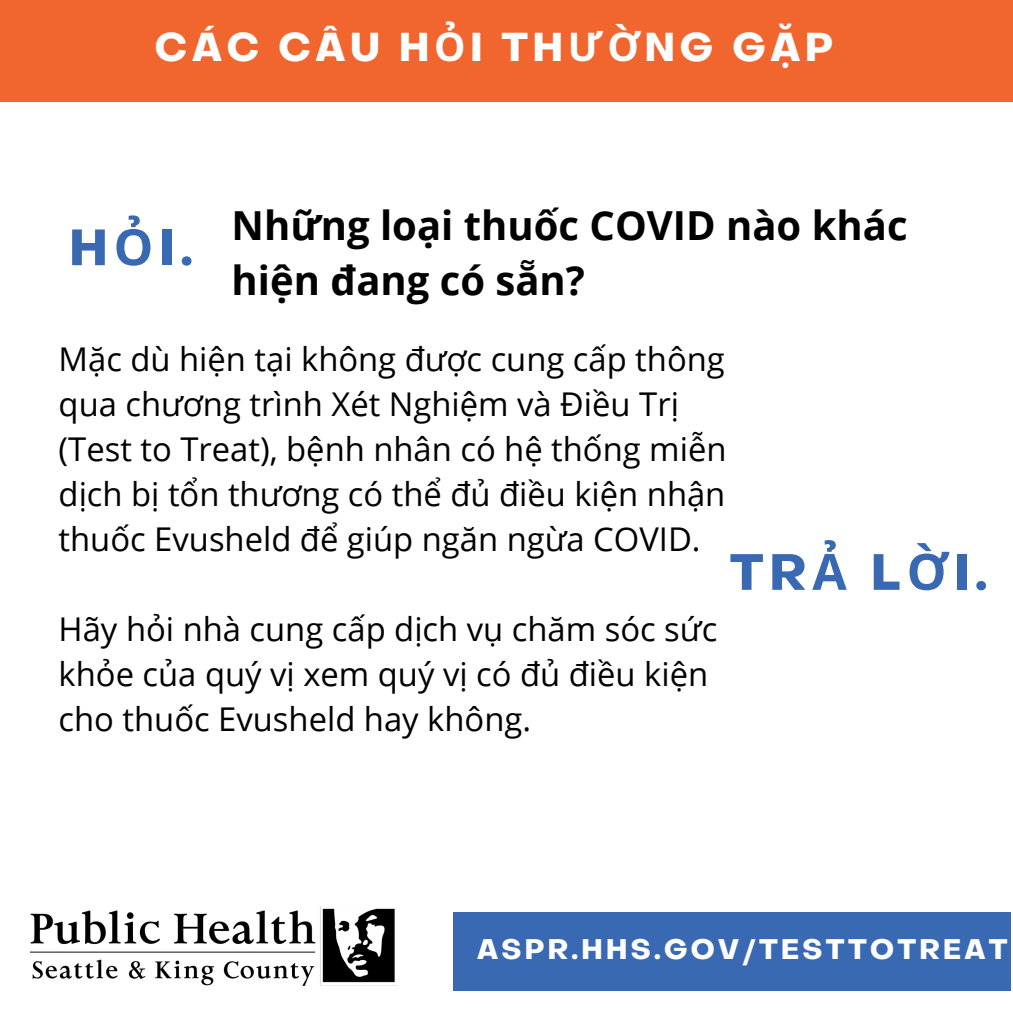
<style>
.page{position:relative;width:1013px;height:1013px;background:#fff}
.page>*{position:absolute;margin:0;border:0;box-sizing:border-box;transform-origin:0 0}
.t1{font:700 50px "Object Sans";color:#3969b2}
.t2{font:700 40px/55.2px "Open Sans";color:#000}
.t3{font:700 39.5px "Object Sans";letter-spacing:.12em;color:#fff}
.t4{font:32.75px/45px "Open Sans";color:#000}
.t5{font:700 27.75px "Object Sans";letter-spacing:.12em;color:#fff}
.s1{font-family:"Noto Sans"}
</style>
<div class="page">
<img style="left:30px;top:906px;width:365px;height:79px">
<div style="left:0;top:0;width:1012px;height:101px;background:#f1652e"></div>
<div style="left:453px;top:911px;width:557px;height:79px;background:#3969b2"></div>
<p class="t3" style="left:155px;top:31px;width:679px">CÁC CÂU H<span class="s1">Ỏ</span>I TH<span class="s1">ƯỜ</span>NG GẶP</p>
<p class="t2" style="left:231px;top:197px;width:677px">Những loại thuốc COVID nào khác hiện đang có sẵn?</p>
<p class="t4" style="left:59px;top:336px;width:669px">Mặc dù hiện tại không được cung cấp thông qua chương trình Xét Nghiệm và Điều Trị (Test to Treat), bệnh nhân có hệ thống miễn dịch bị tổn thương có thể đủ điều kiện nhận thuốc Evusheld để giúp ngăn ngừa COVID.</p>
<h1 class="t1" style="left:69px;top:228px;width:125px">H<span class="s1">Ỏ</span>I.</h1>
<h1 class="t1" style="left:729px;top:552px;width:259px">TR<span class="s1">Ả</span> L<span class="s1">Ờ</span>I.</h1>
<p class="t4" style="left:59px;top:606px;width:660px">Hãy hỏi nhà cung cấp dịch vụ chăm sóc sức khỏe của quý vị xem quý vị có đủ điều kiện cho thuốc Evusheld hay không.</p>
<p class="t5" style="left:491px;top:933px;width:125px">BIT.LY/</p>
<p class="t5" style="left:477px;top:938px;width:532px">ASPR.HHS.GOV/TESTTOTREAT</p>
</div>
